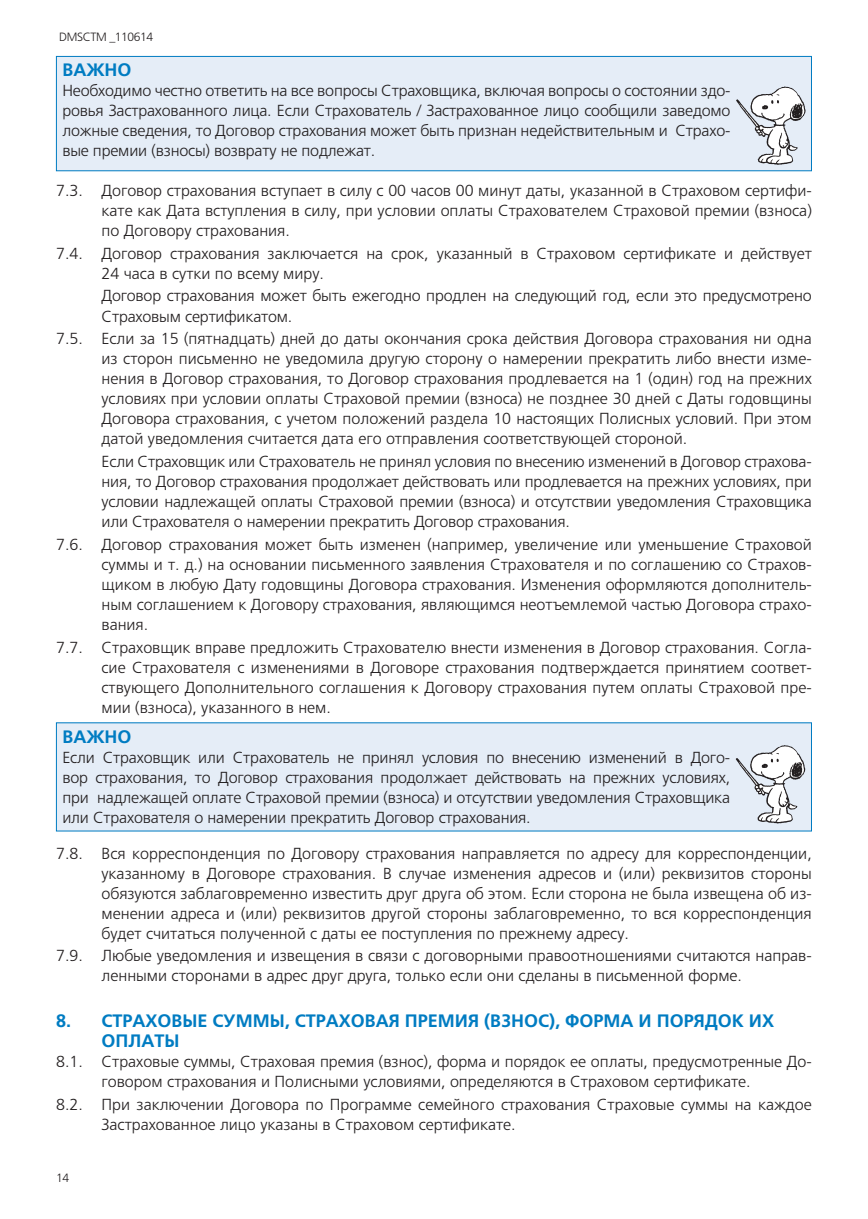
<style>
.page{position:relative;width:868px;height:1219px;background:#fff}
.page>*{position:absolute;margin:0;border:0;box-sizing:border-box;transform-origin:0 0}
.t1{font:700 18px/20px "Frutiger LTCYR";color:#007cc2}
.t2{font:300 16px/20px "Frutiger LTCYR";color:#231f20;text-align:justify}
.t3{font:300 12px "Frutiger LTCYR";letter-spacing:-.03em;color:#231f20}
</style>
<div class="page">
<div style="left:56px;top:56px;width:755px;height:115px;background:#e5edf7"></div>
<div style="left:56px;top:56px;width:755px;height:115px;border:1px solid #007cc2"></div>
<svg style="left:736px;top:86px;width:69px;height:79px"></svg>
<div style="left:56px;top:723px;width:755px;height:108px;background:#e5edf7"></div>
<svg style="left:735px;top:745px;width:70px;height:78px"></svg>
<p class="t3" style="left:59px;top:32px;width:96px">DMSСTM _110614</p>
<p class="t1" style="left:62px;top:62px;width:71px">ВАЖНО</p>
<p class="t2" style="left:62px;top:82px;width:669px">Необходимо честно ответить на все вопросы Страховщика, включая вопросы о состоянии здо&shy;ровья Застрахованного лица. Если Страхователь / Застрахованное лицо сообщили заведомо ложные сведения, то Договор страхования может быть признан недействительным и Страхо&shy;вые премии (взносы) возврату не подлежат.</p>
<p class="t2" style="left:101px;top:181px;width:711px;text-indent:-45px">7.3. Договор страхования вступает в силу с 00 часов 00 минут даты, указанной в Страховом сертифи&shy;кате как Дата вступления в силу, при условии оплаты Страхователем Страховой премии (взноса) по Договору страхования.</p>
<p class="t2" style="left:101px;top:244px;width:711px;text-indent:-45px">7.4. Договор страхования заключается на срок, указанный в Страховом сертификате и действует<br>24 часа в сутки по всему миру.</p>
<p class="t2" style="left:101px;top:287px;width:711px">Договор страхования может быть ежегодно продлен на следующий год, если это предусмотрено<br>Страховым сертификатом.</p>
<p class="t2" style="left:101px;top:330px;width:711px;text-indent:-45px">7.5. Если за 15 (пятнадцать) дней до даты окончания срока действия Договора страхования ни одна из сторон письменно не уведомила другую сторону о намерении прекратить либо внести изме&shy;нения в Договор страхования, то Договор страхования продлевается на 1 (один) год на прежних условиях при условии оплаты Страховой премии (взноса) не позднее 30 дней с Даты годовщины Договора страхования, с учетом положений раздела 10 настоящих Полисных условий. При этом датой уведомления считается дата его отправления соответствующей стороной.</p>
<p class="t2" style="left:101px;top:453px;width:711px">Если Страховщик или Страхователь не принял условия по внесению изменений в Договор страхова&shy;ния, то Договор страхования продолжает действовать или продлевается на прежних условиях, при условии надлежащей оплаты Страховой премии (взноса) и отсутствии уведомления Страховщика или Страхователя о намерении прекратить Договор страхования.</p>
<p class="t2" style="left:101px;top:536px;width:711px;text-indent:-45px">7.6. Договор страхования может быть изменен (например, увеличение или уменьшение Страховой суммы и т. д.) на основании письменного заявления Страхователя и по соглашению со Страхов&shy;щиком в любую Дату годовщины Договора страхования. Изменения оформляются дополнитель&shy;ным соглашением к Договору страхования, являющимся неотъемлемой частью Договора страхо&shy;вания.</p>
<p class="t2" style="left:101px;top:639px;width:711px;text-indent:-45px">7.7. Страховщик вправе предложить Страхователю внести изменения в Договор страхования. Согла&shy;сие Страхователя с изменениями в Договоре страхования подтверждается принятием соответ&shy;ствующего Дополнительного соглашения к Договору страхования путем оплаты Страховой пре&shy;мии (взноса), указанного в нем.</p>
<p class="t1" style="left:62px;top:728px;width:71px">ВАЖНО</p>
<p class="t2" style="left:62px;top:748px;width:669px">Если Страховщик или Страхователь не принял условия по внесению изменений в Дого&shy;вор страхования, то Договор страхования продолжает действовать на прежних условиях, при надлежащей оплате Страховой премии (взноса) и отсутствии уведомления Страховщика или Страхователя о намерении прекратить Договор страхования.</p>
<p class="t2" style="left:101px;top:844px;width:711px;text-indent:-45px">7.8. Вся корреспонденция по Договору страхования направляется по адресу для корреспонденции, указанному в Договоре страхования. В случае изменения адресов и (или) реквизитов стороны обязуются заблаговременно известить друг друга об этом. Если сторона не была извещена об из&shy;менении адреса и (или) реквизитов другой стороны заблаговременно, то вся корреспонденция будет считаться полученной с даты ее поступления по прежнему адресу.</p>
<p class="t2" style="left:101px;top:947px;width:711px;text-indent:-45px">7.9. Любые уведомления и извещения в связи с договорными правоотношениями считаются направ&shy;ленными сторонами в адрес друг друга, только если они сделаны в письменной форме.</p>
<p class="t1" style="left:101px;top:1012px;width:674px;text-indent:-45px">8. СТРАХОВЫЕ СУММЫ, СТРАХОВАЯ ПРЕМИЯ (ВЗНОС), ФОРМА И ПОРЯДОК ИХ<br>ОПЛАТЫ</p>
<p class="t2" style="left:101px;top:1053px;width:711px;text-indent:-45px">8.1. Страховые суммы, Страховая премия (взнос), форма и порядок ее оплаты, предусмотренные До&shy;говором страхования и Полисными условиями, определяются в Страховом сертификате.</p>
<p class="t2" style="left:101px;top:1096px;width:711px;text-indent:-45px">8.2. При заключении Договора по Программе семейного страхования Страховые суммы на каждое<br>Застрахованное лицо указаны в Страховом сертификате.</p>
<p class="t3" style="left:56px;top:1173px;width:14px">14</p>
</div>
